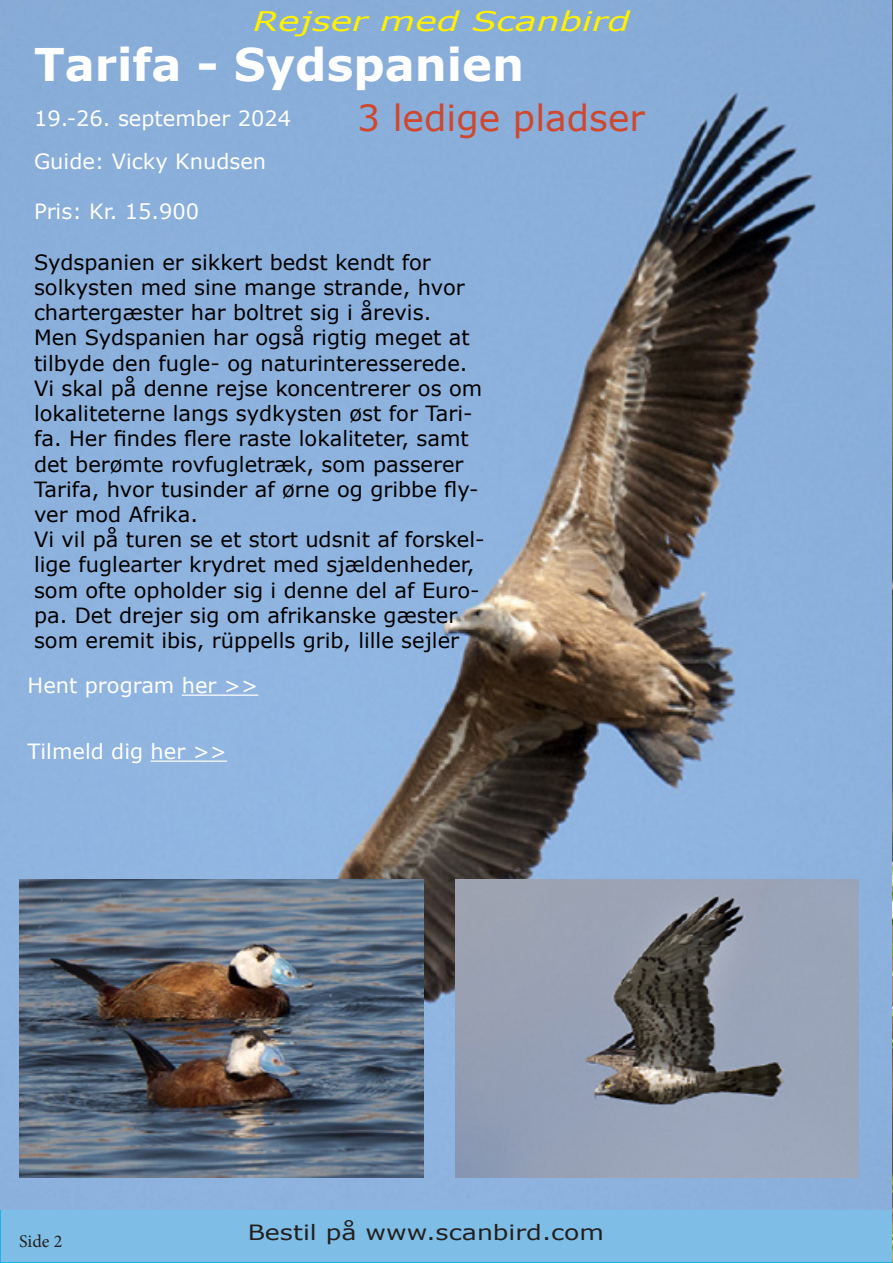
<style>
.page{position:relative;width:893px;height:1263px;background:#fff}
.page>*{position:absolute;margin:0;border:0;box-sizing:border-box;transform-origin:0 0}
.t1{font:700 45px "Verdana";color:#fff}
.t2{font:36px "Verdana";color:#cf472e}
.t3{font:italic 27px "Verdana";color:#fff101;scale:1.33 1}
.t4{font:21px/25.2px "Verdana";color:#000}
.t5{font:21px "Verdana";color:#fff}
.t6{font:21px "Verdana";color:#231f20;scale:1.2 1}
.t7{font:18px "Minion Pro";color:#231f20}
</style>
<div class="page">
<div style="left:0;top:1208px;width:893px;height:55px;background:#7ebee6;border:2px solid #00aeef"></div>
<img style="left:1px;top:0;width:891px;height:1210px">
<hr style="left:182px;top:694px;width:76px;height:2px;background:#fff">
<hr style="left:151px;top:760px;width:76px;height:2px;background:#fff">
<img style="left:455px;top:880px;width:404px;height:298px">
<img style="left:19px;top:880px;width:404px;height:298px">
<img style="left:892px;top:0;width:1px;height:1263px">
<p class="t3" style="left:253px;top:2px;width:285px">Rejser med Scanbird</p>
<p class="t1" style="left:34px;top:33px;width:492px">Tarifa - Sydspanien</p>
<p class="t5" style="left:34px;top:104px;width:259px">19.-26. september 2024</p>
<p class="t5" style="left:34px;top:147px;width:234px">Guide: Vicky Knudsen</p>
<p class="t5" style="left:34px;top:197px;width:167px">Pris: Kr. 15.900</p>
<p class="t4" style="left:34px;top:249px;width:432px">Sydspanien er sikkert bedst kendt for solkysten med sine mange strande, hvor chartergæster har boltret sig i årevis.</p>
<p class="t4" style="left:34px;top:325px;width:450px">Men Sydspanien har også rigtig meget at tilbyde den fugle- og naturinteresserede.<br>Vi skal på denne rejse koncentrerer os om lokaliteterne langs sydkysten øst for Tari&shy;fa. Her findes flere raste lokaliteter, samt det berømte rovfugletræk, som passerer Tarifa, hvor tusinder af ørne og gribbe fly&shy;ver mod Afrika.</p>
<p class="t4" style="left:34px;top:527px;width:452px">Vi vil på turen se et stort udsnit af forskel&shy;lige fuglearter krydret med sjældenheder, som ofte opholder sig i denne del af Euro&shy;pa. Det drejer sig om afrikanske gæster som eremit ibis, rüppells grib, lille sejler</p>
<p class="t5" style="left:28px;top:671px;width:232px">Hent program her &gt;&gt;</p>
<p class="t2" style="left:357px;top:94px;width:289px">3 ledige pladser</p>
<p class="t5" style="left:28px;top:737px;width:201px">Tilmeld dig her &gt;&gt;</p>
<p class="t7" style="left:19px;top:1229px;width:45px">Side 2</p>
<p class="t6" style="left:248px;top:1217px;width:299px">Bestil på www.scanbird.com</p>
</div>
